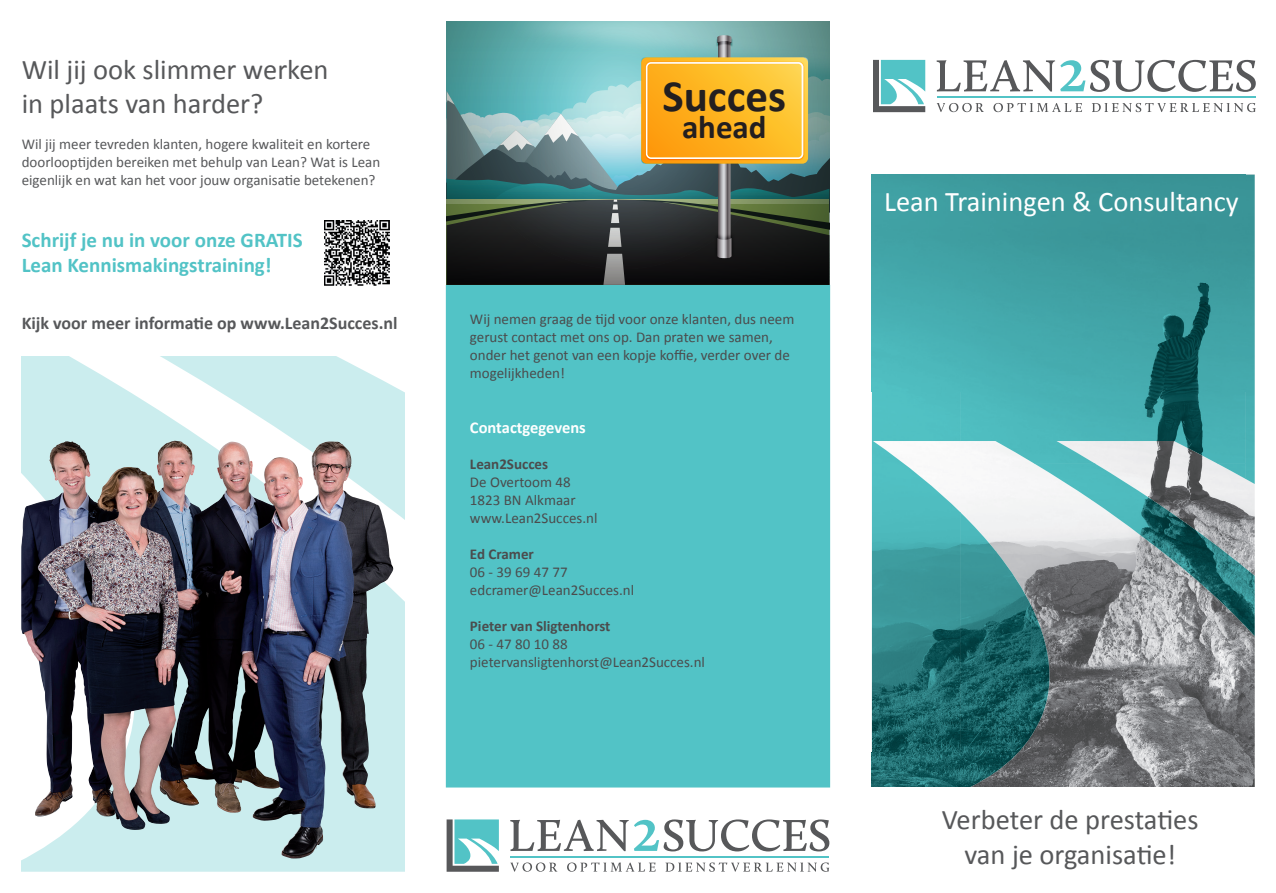
<style>
.page{position:relative;width:1276px;height:893px;background:#fff}
.page>*{position:absolute;margin:0;border:0;box-sizing:border-box;transform-origin:0 0}
.t1{font:700 45px "Calibri";color:#231f20}
.t2{font:700 33px "Calibri";color:#231f20}
.t3{font:28.5px/34.2px "Calibri";color:#57585a}
.t4{font:28.5px "Calibri";color:#fff}
.t5{font:700 21px/25.2px "Calibri";color:#52c3c6}
.t6{font:700 18px "Calibri";color:#57585a}
.t7{font:700 16.5px "Calibri";color:#fff}
.t8{font:15px/18px "Calibri";color:#4b4c4d}
.t9{font:15px/18px "Calibri";color:#57585a}
.t10{font:700 15px "Calibri";color:#4b4c4d}
</style>
<div class="page">
<img style="left:22px;top:357px;width:123px;height:514px">
<img style="left:145px;top:357px;width:259px;height:514px">
<div style="left:446px;top:285px;width:384px;height:502px;background:#52c3c6"></div>
<svg style="left:446px;top:21px;width:383px;height:14px;background:#77b3b1"></svg>
<img style="left:446px;top:35px;width:383px;height:250px">
<svg style="left:873px;top:60px;width:52px;height:52px"></svg>
<svg style="left:936px;top:60px;width:319px;height:32px"></svg>
<svg style="left:937px;top:103px;width:46px;height:9px"></svg>
<svg style="left:993px;top:103px;width:89px;height:9px"></svg>
<svg style="left:1092px;top:103px;width:163px;height:9px"></svg>
<hr style="left:937px;top:96px;width:318px;height:2px;background:#52c3c6">
<svg style="left:960px;top:464px;width:294px;height:323px;background:#969799"></svg>
<img style="left:872px;top:175px;width:373px;height:216px">
<img style="left:1245px;top:175px;width:9px;height:309px">
<img style="left:872px;top:391px;width:88px;height:396px">
<img style="left:960px;top:391px;width:285px;height:73px">
<img style="left:1034px;top:463px;width:118px;height:37px">
<img style="left:1217px;top:463px;width:28px;height:16px">
<img style="left:960px;top:512px;width:36px;height:275px">
<img style="left:1091px;top:500px;width:113px;height:36px">
<img style="left:995px;top:551px;width:37px;height:221px">
<img style="left:1141px;top:536px;width:109px;height:36px">
<img style="left:1031px;top:606px;width:24px;height:130px">
<img style="left:1187px;top:572px;width:67px;height:36px">
<img style="left:1227px;top:608px;width:27px;height:28px">
<img style="left:1245px;top:644px;width:9px;height:37px">
<svg style="left:446px;top:819px;width:53px;height:53px"></svg>
<svg style="left:510px;top:819px;width:319px;height:32px"></svg>
<svg style="left:510px;top:862px;width:47px;height:10px"></svg>
<svg style="left:567px;top:862px;width:89px;height:10px"></svg>
<svg style="left:665px;top:862px;width:164px;height:10px"></svg>
<hr style="left:510px;top:856px;width:319px;height:1px;background:#52c3c6">
<img style="left:324px;top:220px;width:66px;height:66px">
<img style="left:85px;top:441px;width:89px;height:62px">
<h3 class="t3" style="left:22px;top:53px;width:308px">Wil jij ook slimmer werken in plaats van harder?</h3>
<p class="t9" style="left:22px;top:135px;width:360px">Wil jij meer tevreden klanten, hogere kwaliteit en kortere doorlooptijden bereiken met behulp van Lean? Wat is Lean eigenlijk en wat kan het voor jouw organisatie betekenen?</p>
<h3 class="t5" style="left:22px;top:227px;width:283px">Schrijf je nu in voor onze GRATIS<br>Lean Kennismakingstraining!</h3>
<p class="t6" style="left:22px;top:312px;width:377px">Kijk voor meer informatie op www.Lean2Succes.nl</p>
<h1 class="t1" style="left:662px;top:68px;width:125px">Succes</h1>
<h2 class="t2" style="left:682px;top:106px;width:86px">ahead</h2>
<p class="t8" style="left:470px;top:310px;width:326px">Wij nemen graag de tijd voor onze klanten, dus neem gerust contact met ons op. Dan praten we samen, onder het genot van een kopje koffie, verder over de mogelijkheden!</p>
<p class="t7" style="left:470px;top:417px;width:117px">Contactgegevens</p>
<p class="t10" style="left:470px;top:455px;width:80px">Lean2Succes</p>
<p class="t8" style="left:470px;top:473px;width:129px">De Overtoom 48<br>1823 BN Alkmaar www.Lean2Succes.nl</p>
<p class="t10" style="left:470px;top:545px;width:65px">Ed Cramer</p>
<p class="t8" style="left:470px;top:563px;width:166px">06 - 39 69 47 77 edcramer@Lean2Succes.nl</p>
<p class="t10" style="left:470px;top:617px;width:142px">Pieter van Sligtenhorst</p>
<p class="t8" style="left:470px;top:635px;width:237px">06 - 47 80 10 88 pietervansligtenhorst@Lean2Succes.nl</p>
<h3 class="t4" style="left:884px;top:184px;width:356px">Lean Trainingen &amp; Consultancy</h3>
<h3 class="t3" style="left:942px;top:803px;width:258px;text-align:center">Verbeter de prestaties van je organisatie!</h3>
</div>
